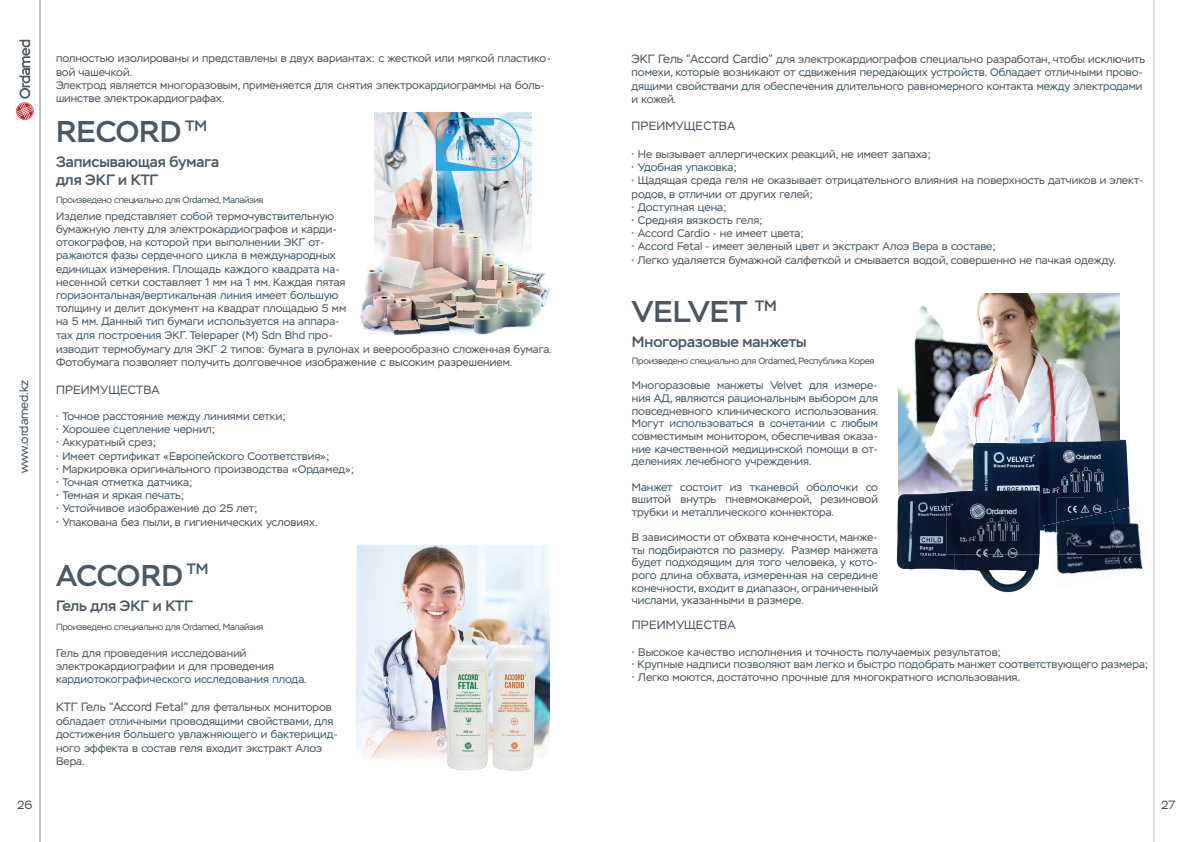
<style>
.page{position:relative;width:1191px;height:842px;background:#fff}
.page>*{position:absolute;margin:0;border:0;box-sizing:border-box;transform-origin:0 0}
.t1{font:500 30px "Stem";color:#495862}
.t2{font:500 30px "Stem";color:#4a5762}
.t3{font:500 15px/18px "Stem";color:#495862}
.t4{font:500 15px "Stem";color:#4a5762}
.t5{font:12px "Stem";letter-spacing:.01em;color:#495862}
.t6{font:12px "Stem";letter-spacing:-.01em;color:#45535e}
.t7{font:11px/13.2px "Stem";color:#495862}
.t8{font:9px "Stem";letter-spacing:-.03em;color:#495862}
.s1{font-size:12px}
</style>
<div class="page">
<hr style="left:40px;top:0;width:1px;height:842px;background:#c4c3ca">
<svg style="left:16px;top:40px;width:18px;height:80px"></svg>
<img style="left:375px;top:113px;width:157px;height:102px">
<img style="left:360px;top:215px;width:190px;height:120px">
<img style="left:356px;top:545px;width:193px;height:92px">
<img style="left:356px;top:637px;width:79px;height:122px">
<img style="left:521px;top:619px;width:29px;height:152px">
<img style="left:447px;top:761px;width:74px;height:10px">
<img style="left:435px;top:619px;width:114px;height:142px">
<img style="left:914px;top:293px;width:205px;height:94px">
<img style="left:899px;top:387px;width:63px;height:31px">
<img style="left:962px;top:387px;width:157px;height:29px">
<img style="left:899px;top:418px;width:47px;height:62px">
<img style="left:1117px;top:416px;width:13px;height:89px">
<img style="left:1056px;top:497px;width:61px;height:14px">
<img style="left:946px;top:416px;width:173px;height:54px">
<img style="left:946px;top:470px;width:104px;height:10px">
<img style="left:1050px;top:470px;width:69px;height:27px">
<img style="left:896px;top:480px;width:58px;height:90px">
<img style="left:954px;top:554px;width:86px;height:39px">
<img style="left:946px;top:480px;width:110px;height:74px">
<img style="left:1056px;top:554px;width:61px;height:20px">
<img style="left:1117px;top:554px;width:26px;height:16px">
<svg style="left:1153px;top:0;width:1px;height:842px"></svg>
<img style="left:1056px;top:511px;width:54px;height:43px">
<img style="left:1110px;top:505px;width:31px;height:49px">
<img style="left:1043px;top:523px;width:13px;height:31px">
<p class="t6" style="left:17px;top:473px;width:95px;rotate:-90deg">www.ordamed.kz</p>
<p class="t7" style="left:56px;top:52px;width:496px">полностью изолированы и представлены в двух вариантах: с жесткой или мягкой пластико&shy;вой чашечкой.<br>Электрод является многоразовым, применяется для снятия электрокардиограммы на боль&shy;шинстве электрокардиографах.</p>
<h1 class="t1" style="left:56px;top:113px;width:153px">RECORD <sup>TM</sup></h1>
<h2 class="t3" style="left:56px;top:153px;width:165px">Записывающая бумага для ЭКГ и КТГ</h2>
<p class="t8" style="left:56px;top:195px;width:209px">Произведено специально для Ordamed, Малайзия</p>
<p class="t7" style="left:56px;top:209px;width:292px">Изделие представляет собой термочувствительную бумажную ленту для электрокардиографов и карди&shy;отокографов, на которой при выполнении ЭКГ от&shy;ражаются фазы сердечного цикла в международных единицах измерения. Площадь каждого квадрата на&shy;несенной сетки составляет 1 мм на 1 мм. Каждая пятая горизонтальная/вертикальная линия имеет большую толщину и делит документ на квадрат площадью 5 мм на 5 мм. Данный тип бумаги используется на аппара&shy;тах для построения ЭКГ. Telepaper (M) Sdn Bhd про-</p>
<p class="t7" style="left:56px;top:342px;width:497px">изводит термобумагу для ЭКГ 2 типов: бумага в рулонах и веерообразно сложенная бумага.<br>Фотобумага позволяет получить долговечное изображение с высоким разрешением.</p>
<p class="t5" style="left:56px;top:382px;width:105px">ПРЕИМУЩЕСТВА</p>
<p class="t7" style="left:56px;top:410px;width:231px">• Точное расстояние между линиями сетки;</p>
<p class="t7" style="left:56px;top:423px;width:161px">• Хорошее сцепление чернил;</p>
<p class="t7" style="left:56px;top:436px;width:102px">• Аккуратный срез;</p>
<p class="t7" style="left:56px;top:449px;width:275px">• Имеет сертификат «Европейского Соответствия»;</p>
<p class="t7" style="left:56px;top:462px;width:300px">• Маркировка оригинального производства «Ордамед»;</p>
<p class="t7" style="left:56px;top:476px;width:138px">• Точная отметка датчика;</p>
<p class="t7" style="left:56px;top:489px;width:130px">• Темная и яркая печать;</p>
<p class="t7" style="left:56px;top:502px;width:203px">• Устойчивое изображение до 25 лет;</p>
<p class="t7" style="left:56px;top:515px;width:263px">• Упакована без пыли, в гигиенических условиях.</p>
<h1 class="t1" style="left:56px;top:557px;width:154px">ACCORD <sup>TM</sup></h1>
<h2 class="t3" style="left:56px;top:597px;width:138px">Гель для ЭКГ и КТГ</h2>
<p class="t8" style="left:56px;top:621px;width:209px">Произведено специально для Ordamed, Малайзия</p>
<p class="t7" style="left:56px;top:646px;width:252px">Гель для проведения исследований электрокардиографии и для проведения кардиотокографического исследования плода.</p>
<p class="t7" style="left:56px;top:700px;width:279px;line-height:14.4px"><span class="s1">КТГ Гель “Accord Fetal”</span> для фетальных мониторов обладает отличными проводящими свойствами, для</p>
<p class="t7" style="left:56px;top:728px;width:283px">достижения большего увлажняющего и бактерицид&shy;ного эффекта в состав геля входит экстракт Алоэ<br>Вера.</p>
<p class="t7" style="left:631px;top:53px;width:515px"><span class="s1">ЭКГ Гель “Accord Cardio”</span> для электрокардиографов специально разработан, чтобы исключить помехи, которые возникают от сдвижения передающих устройств. Обладает отличными прово&shy;дящими свойствами для обеспечения длительного равномерного контакта между электродами и кожей.</p>
<p class="t5" style="left:631px;top:119px;width:105px">ПРЕИМУЩЕСТВА</p>
<p class="t7" style="left:631px;top:148px;width:301px">• Не вызывает аллергических реакций, не имеет запаха;</p>
<p class="t7" style="left:631px;top:161px;width:107px">• Удобная упаковка;</p>
<p class="t7" style="left:631px;top:174px;width:514px">• Щадящая среда геля не оказывает отрицательного влияния на поверхность датчиков и элект&shy;родов, в отличии от других гелей;</p>
<p class="t7" style="left:631px;top:201px;width:97px">• Доступная цена;</p>
<p class="t7" style="left:631px;top:214px;width:133px">• Средняя вязкость геля;</p>
<p class="t7" style="left:631px;top:227px;width:174px">• Accord Cardio - не имеет цвета;</p>
<p class="t7" style="left:631px;top:240px;width:366px">• Accord Fetal - имеет зеленый цвет и экстракт Алоэ Вера в составе;</p>
<p class="t7" style="left:631px;top:253px;width:486px">• Легко удаляется бумажной салфеткой и смывается водой, совершенно не пачкая одежду.</p>
<h1 class="t2" style="left:632px;top:293px;width:146px">VELVET <sup>TM</sup></h1>
<h2 class="t4" style="left:632px;top:333px;width:176px">Многоразовые манжеты</h2>
<p class="t8" style="left:632px;top:356px;width:244px">Произведено специально для Ordamed, Республика Корея</p>
<p class="t7" style="left:632px;top:379px;width:248px;line-height:12.6px;text-align:justify">Многоразовые манжеты Velvet для измере&shy;ния АД, являются рациональным выбором для повседневного клинического использования.<br>Могут использоваться в сочетании с любым совместимым монитором, обеспечивая оказа&shy;ние качественной медицинской помощи в от&shy;делениях лечебного учреждения.</p>
<p class="t7" style="left:632px;top:481px;width:248px;line-height:12.6px;text-align:justify">Манжет состоит из тканевой оболочки со вшитой внутрь пневмокамерой, резиновой трубки и металлического коннектора.</p>
<p class="t7" style="left:632px;top:531px;width:248px;line-height:12.6px;text-align:justify">В зависимости от обхвата конечности, манже&shy;ты подбираются по размеру. Размер манжета будет подходящим для того человека, у кото&shy;рого длина обхвата, измеренная на середине конечности, входит в диапазон, ограниченный числами, указанными в размере.</p>
<p class="t5" style="left:632px;top:617px;width:105px">ПРЕИМУЩЕСТВА</p>
<p class="t7" style="left:632px;top:645px;width:371px">• Высокое качество исполнения и точность получаемых результатов;</p>
<p class="t7" style="left:632px;top:658px;width:518px">• Крупные надписи позволяют вам легко и быстро подобрать манжет соответствующего размера;</p>
<p class="t7" style="left:632px;top:671px;width:389px">• Легко моются, достаточно прочные для многократного использования.</p>
<p class="t5" style="left:17px;top:797px;width:17px">26</p>
<p class="t5" style="left:1161px;top:797px;width:16px">27</p>
</div>
